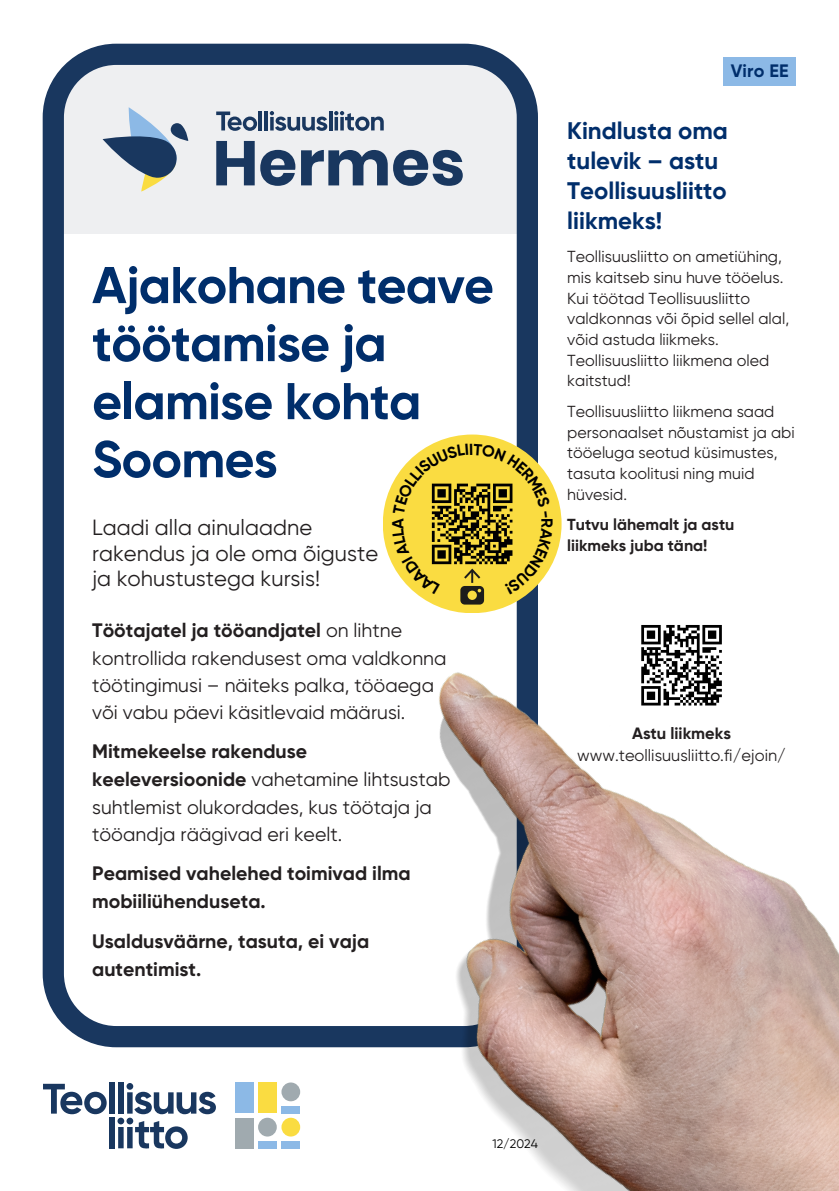
<style>
.page{position:relative;width:839px;height:1191px;background:#fff}
.page>*{position:absolute;margin:0;border:0;box-sizing:border-box;transform-origin:0 0}
.t1{font:700 51.6px/58px "Gilroy";letter-spacing:-.015em;color:#002e6b}
.t2{font:700 24px/30px "Gilroy";color:#002e6b}
.t3{font:22px/25.6px "Gilroy";color:#231f20}
.t4{font:19.4px/27.2px "Gilroy";color:#231f20}
.t5{font:700 19.4px/27.8px "Gilroy";color:#231f20}
.t6{font:700 18px "Gilroy";letter-spacing:.01em;color:#002e6b}
.t7{font:16.4px "Gilroy";color:#231f20}
.t8{font:700 16.4px "Gilroy";color:#231f20}
.t9{font:16px/20.6px "Gilroy";color:#231f20}
.t10{font:700 16px "Gilroy";color:#231f20}
.t11{font:700 16px "Gilroy";color:#000}
.t12{font:12.4px "Gilroy";color:#000}
.s1{font-weight:700}
</style>
<div class="page">
<div style="left:52px;top:64px;width:477px;height:169px;background:#eeeff1"></div>
<svg style="left:103px;top:107px;width:85px;height:85px"></svg>
<svg style="left:216px;top:141px;width:79px;height:45px"></svg>
<svg style="left:301px;top:150px;width:162px;height:36px"></svg>
<svg style="left:216px;top:112px;width:41px;height:19px"></svg>
<hr style="left:258px;top:111px;width:4px;height:19px;background:#19375f">
<hr style="left:264px;top:111px;width:4px;height:19px;background:#19375f">
<svg style="left:270px;top:111px;width:57px;height:20px"></svg>
<hr style="left:329px;top:111px;width:3px;height:19px;background:#19375f">
<svg style="left:334px;top:111px;width:50px;height:20px"></svg>
<div style="left:43px;top:44px;width:495px;height:1003px;border:21px solid #19375f;border-radius:63px"></div>
<div style="left:383px;top:435px;width:178px;height:178px;background:#fadc41;border-radius:50%"></div>
<div style="left:723px;top:57px;width:72px;height:28px;background:#8cb9e6"></div>
<svg style="left:43px;top:1084px;width:64px;height:30px"></svg>
<div style="left:109px;top:1083px;width:6px;height:31px;background:#19375f"></div>
<div style="left:109px;top:1117px;width:6px;height:31px;background:#19375f"></div>
<svg style="left:117px;top:1083px;width:99px;height:66px"></svg>
<img style="left:235px;top:605px;width:603px;height:586px">
<div style="left:635px;top:619px;width:92px;height:92px;background:#fff"></div>
<svg style="left:641px;top:625px;width:81px;height:81px"></svg>
<svg style="left:392px;top:443px;width:161px;height:162px"></svg>
<p class="t6" style="left:730px;top:60px;width:59px">Viro EE</p>
<p class="t1" style="left:92px;top:256px;width:403px">Ajakohane teave töötamise ja elamise kohta<br>Soomes</p>
<p class="t11" style="left:388px;top:529px;width:12px;rotate:-90deg">A</p>
<p class="t11" style="left:556px;top:518px;width:11px;rotate:90deg">R</p>
<h4 class="t3" style="left:92px;top:515px;width:287px">Laadi alla ainulaadne rakendus ja ole oma õiguste ja kohustustega kursis!</h4>
<h4 class="t4" style="left:92px;top:617px;width:356px"><span class="s1">Töötajatel ja tööandjatel</span> on lihtne kontrollida rakendusest oma valdkonna töötingimusi – näiteks palka, tööaega või vabu päevi käsitlevaid määrusi.</h4>
<h4 class="t4" style="left:92px;top:738px;width:360px"><span class="s1">Mitmekeelse rakenduse keeleversioonide</span> vahetamine lihtsustab suhtlemist olukordades, kus töötaja ja tööandja räägivad eri keelt.</h4>
<h2 class="t5" style="left:92px;top:860px;width:320px">Peamised vahelehed toimivad ilma mobiiliühenduseta.</h2>
<p class="t5" style="left:92px;top:928px;width:278px">Usaldusväärne, tasuta, ei vaja autentimist.</p>
<h2 class="t2" style="left:567px;top:116px;width:162px">Kindlusta oma tulevik – astu<br>Teollisuusliitto liikmeks!</h2>
<h1 class="t9" style="left:567px;top:247px;width:223px">Teollisuusliitto on ametiühing, mis kaitseb sinu huve tööelus.<br>Kui töötad Teollisuusliitto valdkonnas või õpid sellel alal, võid astuda liikmeks.<br>Teollisuusliitto liikmena oled kaitstud!</h1>
<h3 class="t9" style="left:567px;top:401px;width:229px">Teollisuusliitto liikmena saad personaalset nõustamist ja abi tööeluga seotud küsimustes, tasuta koolitusi ning muid hüvesid.</h3>
<h5 class="t10" style="left:567px;top:515px;width:169px">Tutvu lähemalt ja astu</h5>
<h5 class="t10" style="left:567px;top:536px;width:142px">liikmeks juba täna!</h5>
<p class="t8" style="left:632px;top:723px;width:100px">Astu liikmeks</p>
<p class="t7" style="left:577px;top:746px;width:210px">www.teollisuusliitto.fi/ejoin/</p>
<p class="t12" style="left:492px;top:1136px;width:47px">12/2024</p>
</div>
